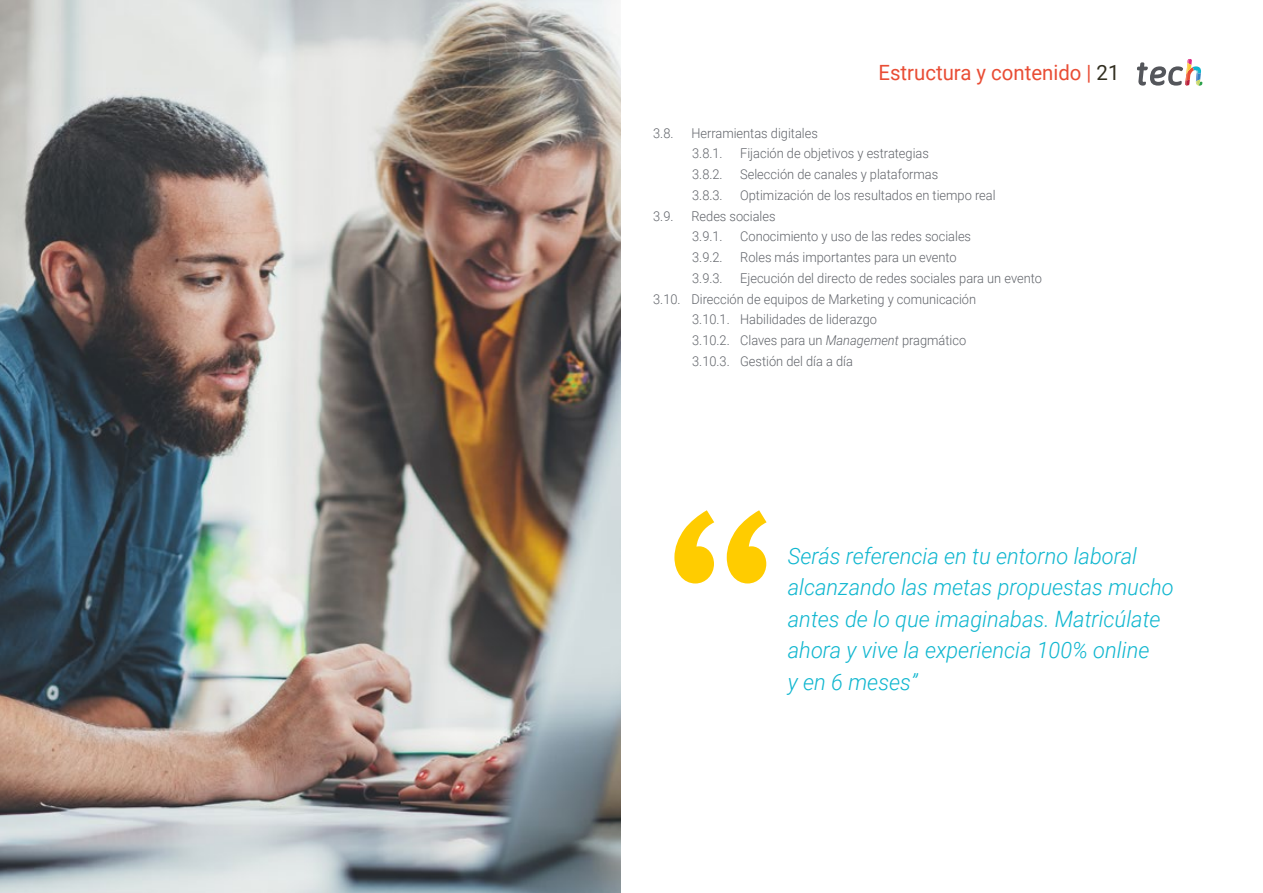
<style>
.page{position:relative;width:1263px;height:893px;background:#fff}
.page>*{position:absolute;margin:0;border:0;box-sizing:border-box;transform-origin:0 0}
.t1{font:italic 300 22.5px/31.5px "Roboto";color:#0fb6cf}
.t2{font:21px "Roboto";color:#e94d35}
.t3{font:300 13.5px/20.7px "Roboto";color:#61646a;scale:.95 1}
.s1{color:#312e20}
.s2{font-style:italic}
</style>
<div class="page">
<svg style="left:1137px;top:59px;width:65px;height:27px"></svg>
<svg style="left:674px;top:510px;width:92px;height:73px"></svg>
<img style="left:0;top:0;width:621px;height:893px">
<h2 class="t2" style="left:878px;top:57px;width:242px">Estructura y contenido | <span class="s1">21</span></h2>
<p class="t3" style="left:653px;top:122px;width:23px">3.8.</p>
<p class="t3" style="left:691px;top:122px;width:135px">Herramientas digitales<br>3.8.1.</p>
<p class="t3" style="left:740px;top:143px;width:200px">Fijación de objetivos y estrategias</p>
<p class="t3" style="left:692px;top:164px;width:34px">3.8.2.</p>
<p class="t3" style="left:740px;top:164px;width:210px">Selección de canales y plataformas</p>
<p class="t3" style="left:692px;top:184px;width:34px">3.8.3.</p>
<p class="t3" style="left:740px;top:184px;width:270px">Optimización de los resultados en tiempo real</p>
<p class="t3" style="left:653px;top:205px;width:23px">3.9.</p>
<p class="t3" style="left:691px;top:205px;width:90px">Redes sociales<br>3.9.1.</p>
<p class="t3" style="left:740px;top:226px;width:245px">Conocimiento y uso de las redes sociales</p>
<p class="t3" style="left:692px;top:247px;width:34px">3.9.2.</p>
<p class="t3" style="left:740px;top:247px;width:229px">Roles más importantes para un evento</p>
<p class="t3" style="left:692px;top:267px;width:34px">3.9.3.</p>
<p class="t3" style="left:740px;top:267px;width:319px">Ejecución del directo de redes sociales para un evento</p>
<p class="t3" style="left:653px;top:288px;width:341px">3.10. Dirección de equipos de Marketing y comunicación</p>
<p class="t3" style="left:692px;top:309px;width:196px">3.10.1. Habilidades de liderazgo</p>
<p class="t3" style="left:692px;top:330px;width:290px">3.10.2. Claves para un <span class="s2">Management</span> pragmático</p>
<p class="t3" style="left:692px;top:350px;width:171px">3.10.3. Gestión del día a día</p>
<h1 class="t1" style="left:788px;top:539px;width:387px">Serás referencia en tu entorno laboral alcanzando las metas propuestas mucho antes de lo que imaginabas. Matricúlate ahora y vive la experiencia 100% online<br>y en 6 meses”</h1>
</div>
